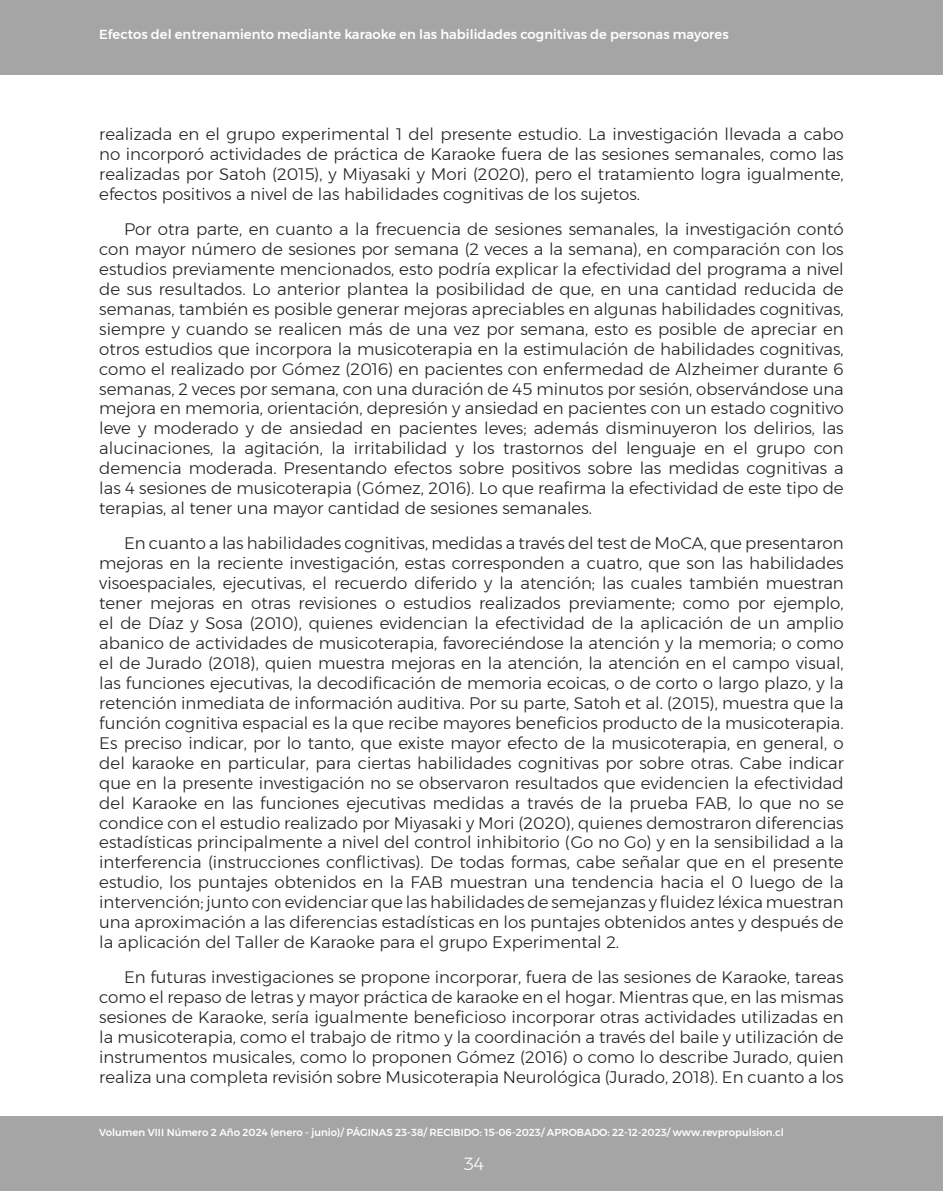
<style>
.page{position:relative;width:943px;height:1191px;background:#fff}
.page>*{position:absolute;margin:0;border:0;box-sizing:border-box;transform-origin:0 0}
.t1{font:300 17.5px "Montserrat";color:#fff}
._07_parrafo_texto_articulo{font:300 16.62px/19.9px "Montserrat";color:#231f20;text-align:justify}
.t2{font:500 13.12px "Montserrat";color:#fff}
.t3{font:500 10.15px "Montserrat";color:#fff}
</style>
<div class="page">
<div style="left:0;top:1116px;width:943px;height:75px;background:#a5a5a5"></div>
<div style="left:0;top:0;width:943px;height:74px;background:#a5a5a5"></div>
<p class="t2" style="left:99px;top:24px;width:631px">Efectos del entrenamiento mediante karaoke en las habilidades cognitivas de personas mayores</p>
<p class="_07_parrafo_texto_articulo" style="left:99px;top:124px;width:746px">realizada en el grupo experimental 1 del presente estudio. La investigación llevada a cabo no incorporó actividades de práctica de Karaoke fuera de las sesiones semanales, como las realizadas por Satoh (2015), y Miyasaki y Mori (2020), pero el tratamiento logra igualmente, efectos positivos a nivel de las habilidades cognitivas de los sujetos.</p>
<p class="_07_parrafo_texto_articulo" style="left:99px;top:219px;width:746px;text-indent:25px">Por otra parte, en cuanto a la frecuencia de sesiones semanales, la investigación contó con mayor número de sesiones por semana (2 veces a la semana), en comparación con los estudios previamente mencionados, esto podría explicar la efectividad del programa a nivel de sus resultados. Lo anterior plantea la posibilidad de que, en una cantidad reducida de semanas, también es posible generar mejoras apreciables en algunas habilidades cognitivas, siempre y cuando se realicen más de una vez por semana, esto es posible de apreciar en otros estudios que incorpora la musicoterapia en la estimulación de habilidades cognitivas, como el realizado por Gómez (2016) en pacientes con enfermedad de Alzheimer durante 6 semanas, 2 veces por semana, con una duración de 45 minutos por sesión, observándose una mejora en memoria, orientación, depresión y ansiedad en pacientes con un estado cognitivo leve y moderado y de ansiedad en pacientes leves; además disminuyeron los delirios, las alucinaciones, la agitación, la irritabilidad y los trastornos del lenguaje en el grupo con demencia moderada. Presentando efectos sobre positivos sobre las medidas cognitivas a las 4 sesiones de musicoterapia (Gómez, 2016). Lo que reafirma la efectividad de este tipo de terapias, al tener una mayor cantidad de sesiones semanales.</p>
<p class="_07_parrafo_texto_articulo" style="left:99px;top:533px;width:746px;text-indent:25px">En cuanto a las habilidades cognitivas, medidas a través del test de MoCA, que presentaron mejoras en la reciente investigación, estas corresponden a cuatro, que son las habilidades visoespaciales, ejecutivas, el recuerdo diferido y la atención; las cuales también muestran tener mejoras en otras revisiones o estudios realizados previamente; como por ejemplo, el de Díaz y Sosa (2010), quienes evidencian la efectividad de la aplicación de un amplio abanico de actividades de musicoterapia, favoreciéndose la atención y la memoria; o como el de Jurado (2018), quien muestra mejoras en la atención, la atención en el campo visual, las funciones ejecutivas, la decodificación de memoria ecoicas, o de corto o largo plazo, y la retención inmediata de información auditiva. Por su parte, Satoh et al. (2015), muestra que la función cognitiva espacial es la que recibe mayores beneficios producto de la musicoterapia.<br>Es preciso indicar, por lo tanto, que existe mayor efecto de la musicoterapia, en general, o del karaoke en particular, para ciertas habilidades cognitivas por sobre otras. Cabe indicar que en la presente investigación no se observaron resultados que evidencien la efectividad del Karaoke en las funciones ejecutivas medidas a través de la prueba FAB, lo que no se condice con el estudio realizado por Miyasaki y Mori (2020), quienes demostraron diferencias estadísticas principalmente a nivel del control inhibitorio (Go no Go) y en la sensibilidad a la interferencia (instrucciones conflictivas). De todas formas, cabe señalar que en el presente estudio, los puntajes obtenidos en la FAB muestran una tendencia hacia el 0 luego de la intervención; junto con evidenciar que las habilidades de semejanzas y fluidez léxica muestran una aproximación a las diferencias estadísticas en los puntajes obtenidos antes y después de la aplicación del Taller de Karaoke para el grupo Experimental 2.</p>
<p class="_07_parrafo_texto_articulo" style="left:99px;top:967px;width:746px;text-indent:25px">En futuras investigaciones se propone incorporar, fuera de las sesiones de Karaoke, tareas como el repaso de letras y mayor práctica de karaoke en el hogar. Mientras que, en las mismas sesiones de Karaoke, sería igualmente beneficioso incorporar otras actividades utilizadas en la musicoterapia, como el trabajo de ritmo y la coordinación a través del baile y utilización de instrumentos musicales, como lo proponen Gómez (2016) o como lo describe Jurado, quien realiza una completa revisión sobre Musicoterapia Neurológica (Jurado, 2018). En cuanto a los</p>
<p class="t3" style="left:99px;top:1124px;width:686px">Volumen VIII Número 2 Año 2024 (enero - junio)/ PÁGINAS 23-38/ RECIBIDO: 15-06-2023/ APROBADO: 22-12-2023/ www.revpropulsion.cl</p>
<p class="t1" style="left:464px;top:1150px;width:22px">34</p>
</div>
